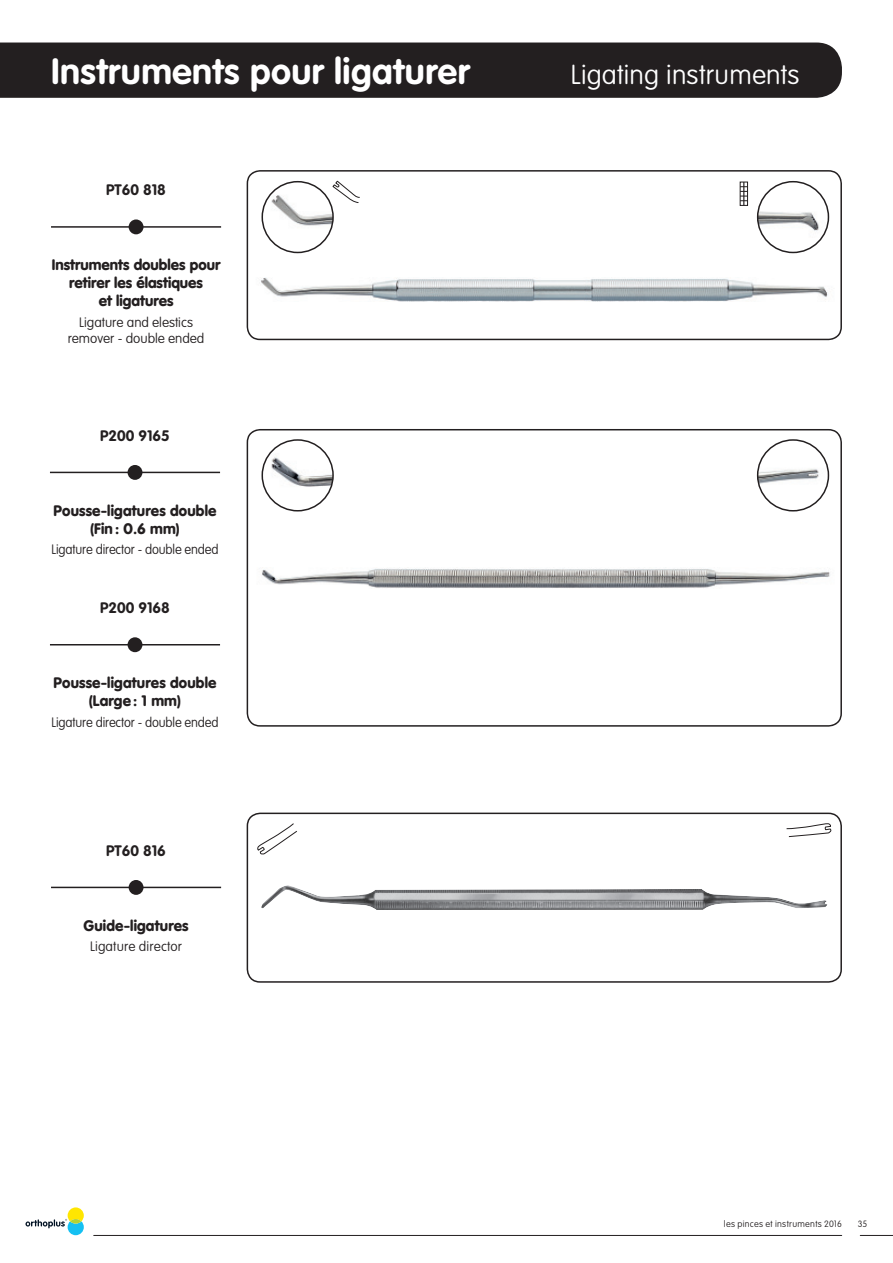
<style>
.page{position:relative;width:893px;height:1263px;background:#fff}
.page>*{position:absolute;margin:0;border:0;box-sizing:border-box;transform-origin:0 0}
.t1{font:700 36px "VAG Rounded LT Pro";letter-spacing:.01em;color:#fff}
.t2{font:100 27px "VAG Rounded LT Pro";letter-spacing:.01em;color:#fff}
.t3{font:900 15px/18px "VAG Rounded LT Pro";letter-spacing:.01em;color:#231f20;text-align:center}
.t4{font:700 15px "VAG Rounded LT Pro";color:#231f20}
.t5{font:100 13.5px "VAG Rounded LT Pro";letter-spacing:-.01em;color:#231f20;scale:.95 1}
.t6{font:100 13.5px/16.2px "VAG Rounded LT Pro";letter-spacing:-.01em;color:#231f20;text-align:center}
.t7{font:100 13.5px "VAG Rounded LT Pro";letter-spacing:.01em;color:#231f20}
.t8{font:100 9px "VAG Rounded LT Pro";letter-spacing:.035em;color:#231f20}
</style>
<div class="page">
<svg style="left:26px;top:1207px;width:58px;height:28px"></svg>
<hr style="left:94px;top:1235px;width:748px;height:1px;background:#231f20">
<hr style="left:860px;top:1235px;width:33px;height:1px;background:#231f20">
<div style="left:0;top:43px;width:842px;height:55px;background:#231f20"></div>
<hr style="left:51px;top:887px;width:170px;height:1px;background:#231f20">
<div style="left:129px;top:880px;width:15px;height:15px;background:#231f20;border-radius:50%"></div>
<img style="left:261px;top:885px;width:567px;height:25px">
<div style="left:247px;top:813px;width:595px;height:170px;border:2px solid #231f20;border-radius:13px"></div>
<svg style="left:247px;top:429px;width:595px;height:298px"></svg>
<hr style="left:50px;top:472px;width:170px;height:1px;background:#231f20">
<div style="left:128px;top:465px;width:14px;height:15px;background:#231f20;border-radius:50%"></div>
<hr style="left:50px;top:644px;width:170px;height:1px;background:#231f20">
<div style="left:128px;top:637px;width:14px;height:15px;background:#231f20;border-radius:50%"></div>
<img style="left:262px;top:453px;width:71px;height:45px">
<div style="left:261px;top:439px;width:73px;height:72px;border:2px solid #231f20;border-radius:50%"></div>
<img style="left:758px;top:459px;width:70px;height:45px">
<div style="left:757px;top:439px;width:72px;height:72px;border:2px solid #231f20;border-radius:50%"></div>
<hr style="left:51px;top:226px;width:170px;height:2px;background:#231f20">
<div style="left:129px;top:219px;width:15px;height:15px;background:#231f20;border-radius:50%"></div>
<svg style="left:247px;top:170px;width:595px;height:170px"></svg>
<img style="left:262px;top:195px;width:71px;height:40px">
<div style="left:261px;top:181px;width:73px;height:72px;border:2px solid #231f20;border-radius:50%"></div>
<img style="left:758px;top:195px;width:70px;height:46px">
<div style="left:757px;top:181px;width:72px;height:72px;border:2px solid #231f20;border-radius:50%"></div>
<svg style="left:332px;top:180px;width:28px;height:23px"></svg>
<div style="left:740px;top:182px;width:8px;height:24px;border:1px solid #231f20"></div>
<svg style="left:740px;top:182px;width:7px;height:23px"></svg>
<svg style="left:257px;top:823px;width:40px;height:32px"></svg>
<svg style="left:786px;top:823px;width:45px;height:14px"></svg>
<h1 class="t1" style="left:51px;top:56px;width:420px">Instruments pour ligaturer</h1>
<p class="t4" style="left:106px;top:183px;width:61px">PT60 818</p>
<p class="t3" style="left:52px;top:257px;width:170px">Instruments doubles pour retirer les élastiques<br>et ligatures</p>
<p class="t6" style="left:68px;top:315px;width:138px">Ligature and elestics remover - double ended</p>
<p class="t4" style="left:100px;top:429px;width:71px">P200 9165</p>
<p class="t3" style="left:53px;top:503px;width:165px">Pousse-ligatures double (Fin : 0.6 mm)</p>
<p class="t5" style="left:52px;top:544px;width:177px">Ligature director - double ended</p>
<p class="t4" style="left:100px;top:601px;width:71px">P200 9168</p>
<p class="t3" style="left:53px;top:675px;width:165px">Pousse-ligatures double (Large : 1 mm)</p>
<p class="t5" style="left:52px;top:716px;width:177px">Ligature director - double ended</p>
<p class="t4" style="left:106px;top:844px;width:61px">PT60 816</p>
<p class="t3" style="left:83px;top:918px;width:107px">Guide-ligatures</p>
<p class="t7" style="left:90px;top:941px;width:94px">Ligature director</p>
<h2 class="t2" style="left:571px;top:63px;width:230px">Ligating instruments</h2>
<p class="t8" style="left:724px;top:1220px;width:120px">les pinces et instruments 2016</p>
<p class="t8" style="left:858px;top:1220px;width:11px">35</p>
</div>
